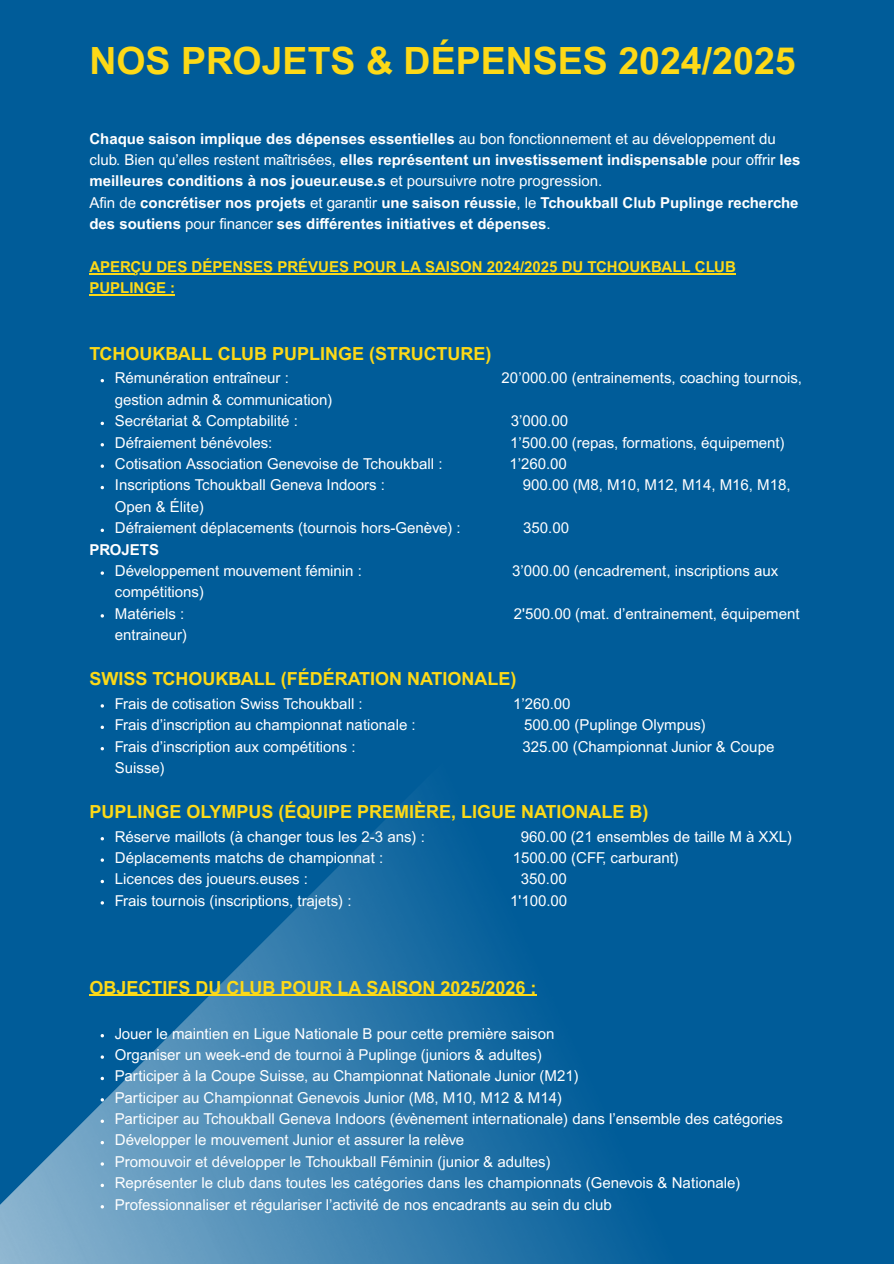
<style>
.page{position:relative;width:894px;height:1264px;background:#fff}
.page>*{position:absolute;margin:0;border:0;box-sizing:border-box;transform-origin:0 0}
.t1{font:700 37.5px "Arial MT Pro";color:#fdd917}
.t2{font:700 18px "Arial MT Pro";color:#fdd917}
.t3{font:15px/21.3px "Arial MT Pro";color:#fff}
.t4{font:700 15px/21.3px "Arial MT Pro";color:#fff}
.t5{font:700 15px "Arial MT Pro";color:#fdd917}
.s1{font-weight:400}
</style>
<div class="page">
<div style="left:0;top:0;width:893px;height:1263px;background:#005c99"></div>
<img style="left:0;top:794px;width:631px;height:469px">
<hr style="left:100px;top:273px;width:635px;height:1px;background:#fdd917">
<hr style="left:89px;top:294px;width:86px;height:2px;background:#fdd917">
<svg style="left:101px;top:464px;width:3px;height:4px"></svg>
<svg style="left:101px;top:571px;width:3px;height:4px"></svg>
<svg style="left:101px;top:725px;width:3px;height:4px"></svg>
<svg style="left:101px;top:879px;width:3px;height:4px"></svg>
<hr style="left:89px;top:994px;width:62px;height:1px;background:#fdd917">
<hr style="left:151px;top:994px;width:385px;height:1px;background:#fdd917">
<svg style="left:101px;top:1076px;width:3px;height:4px"></svg>
<svg style="left:101px;top:1140px;width:3px;height:4px"></svg>
<svg style="left:101px;top:1183px;width:3px;height:4px"></svg>
<h1 class="t1" style="left:89px;top:47px;width:707px">NOS PROJETS &amp; DÉPENSES 2024/2025</h1>
<p class="t4" style="left:89px;top:130px;width:712px">Chaque saison implique des dépenses essentielles <span class="s1">au bon fonctionnement et au développement du club. Bien qu’elles restent maîtrisées,</span> elles représentent un investissement indispensable <span class="s1">pour offrir</span> les</p>
<p class="t4" style="left:89px;top:172px;width:514px">meilleures conditions à nos joueur.euse.s <span class="s1">et poursuivre notre progression.</span></p>
<h3 class="t4" style="left:89px;top:194px;width:710px"><span class="s1">Afi n de</span> concrétiser nos projets <span class="s1">et garantir</span> une saison réussie<span class="s1">, le</span> Tchoukball Club Puplinge recherche</h3>
<h2 class="t4" style="left:89px;top:215px;width:463px">des soutiens <span class="s1">pour fi nancer</span> ses différentes initiatives et dépenses<span class="s1">.</span></h2>
<h2 class="t5" style="left:89px;top:261px;width:647px">APERÇU DES DÉPENSES PRÉVUES POUR LA SAISON 2024/2025 DU TCHOUKBALL CLUB</h2>
<p class="t5" style="left:89px;top:282px;width:87px">PUPLINGE :</p>
<p class="t2" style="left:89px;top:347px;width:403px">TCHOUKBALL CLUB PUPLINGE (STRUCTURE)</p>
<p class="t3" style="left:115px;top:369px;width:175px">Rémunération entraîneur :</p>
<p class="t3" style="left:501px;top:369px;width:302px">20’000.00 (entrainements, coaching tournois,</p>
<p class="t3" style="left:115px;top:391px;width:219px">gestion admin &amp; communication)<br>Secrétariat &amp; Comptabilité :</p>
<p class="t3" style="left:510px;top:412px;width:59px">3’000.00</p>
<p class="t3" style="left:115px;top:433px;width:159px">Défraiement bénévoles:</p>
<h3 class="t3" style="left:510px;top:433px;width:276px">1’500.00 (repas, formations, équipement)</h3>
<p class="t3" style="left:115px;top:455px;width:329px">Cotisation Association Genevoise de Tchoukball :</p>
<p class="t3" style="left:509px;top:455px;width:59px">1’260.00</p>
<p class="t3" style="left:115px;top:476px;width:272px">Inscriptions Tchoukball Geneva Indoors :</p>
<h2 class="t3" style="left:522px;top:476px;width:269px">900.00 (M8, M10, M12, M14, M16, M18,</h2>
<h2 class="t3" style="left:115px;top:497px;width:91px">Open &amp; Élite)</h2>
<p class="t3" style="left:115px;top:519px;width:347px">Défraiement déplacements (tournois hors-Genève) :</p>
<p class="t3" style="left:523px;top:519px;width:47px">350.00</p>
<p class="t4" style="left:89px;top:540px;width:71px">PROJETS</p>
<p class="t3" style="left:115px;top:562px;width:248px">Développement mouvement féminin :</p>
<p class="t3" style="left:512px;top:562px;width:267px">3’000.00 (encadrement, inscriptions aux</p>
<h2 class="t3" style="left:115px;top:583px;width:91px">compétitions)<br>Matériels :</h2>
<p class="t3" style="left:514px;top:604px;width:287px">2'500.00 (mat. d’entrainement, équipement</p>
<p class="t3" style="left:115px;top:626px;width:74px">entraineur)</p>
<p class="t2" style="left:89px;top:672px;width:428px">SWISS TCHOUKBALL (FÉDÉRATION NATIONALE)</p>
<p class="t3" style="left:115px;top:694px;width:249px">Frais de cotisation Swiss Tchoukball :</p>
<p class="t3" style="left:513px;top:694px;width:59px">1’260.00</p>
<p class="t3" style="left:115px;top:716px;width:302px">Frais d’inscription au championnat nationale :</p>
<h2 class="t3" style="left:524px;top:716px;width:183px">500.00 (Puplinge Olympus)</h2>
<p class="t3" style="left:115px;top:737px;width:242px">Frais d’inscription aux compétitions :</p>
<p class="t3" style="left:522px;top:737px;width:253px">325.00 (Championnat Junior &amp; Coupe</p>
<p class="t3" style="left:115px;top:758px;width:51px">Suisse)</p>
<p class="t2" style="left:89px;top:804px;width:560px">PUPLINGE OLYMPUS (ÉQUIPE PREMIÈRE, LIGUE NATIONALE B)</p>
<p class="t3" style="left:115px;top:827px;width:311px">Réserve maillots (à changer tous les 2-3 ans) :</p>
<p class="t3" style="left:521px;top:827px;width:272px">960.00 (21 ensembles de taille M à XXL)</p>
<p class="t3" style="left:115px;top:848px;width:270px">Déplacements matchs de championnat :</p>
<p class="t3" style="left:512px;top:848px;width:167px">1500.00 (CFF, carburant)</p>
<p class="t3" style="left:115px;top:870px;width:195px">Licences des joueurs.euses :</p>
<p class="t3" style="left:520px;top:870px;width:47px">350.00</p>
<p class="t3" style="left:115px;top:891px;width:238px">Frais tournois (inscriptions, trajets) :</p>
<p class="t3" style="left:510px;top:891px;width:59px">1'100.00</p>
<p class="t2" style="left:89px;top:980px;width:448px">OBJECTIFS DU CLUB POUR LA SAISON 2025/2026 :</p>
<p class="t3" style="left:115px;top:1024px;width:669px">Jouer le maintien en Ligue Nationale B pour cette première saison<br>Organiser un week-end de tournoi à Puplinge (juniors &amp; adultes)<br>Participer à la Coupe Suisse, au Championnat Nationale Junior (M21)<br>Participer au Championnat Genevois Junior (M8, M10, M12 &amp; M14)<br>Participer au Tchoukball Geneva Indoors (évènement internationale) dans l’ensemble des catégories Développer le mouvement Junior et assurer la relève<br>Promouvoir et développer le Tchoukball Féminin (junior &amp; adultes)<br>Représenter le club dans toutes les catégories dans les championnats (Genevois &amp; Nationale)<br>Professionnaliser et régulariser l’activité de nos encadrants au sein du club</p>
</div>
